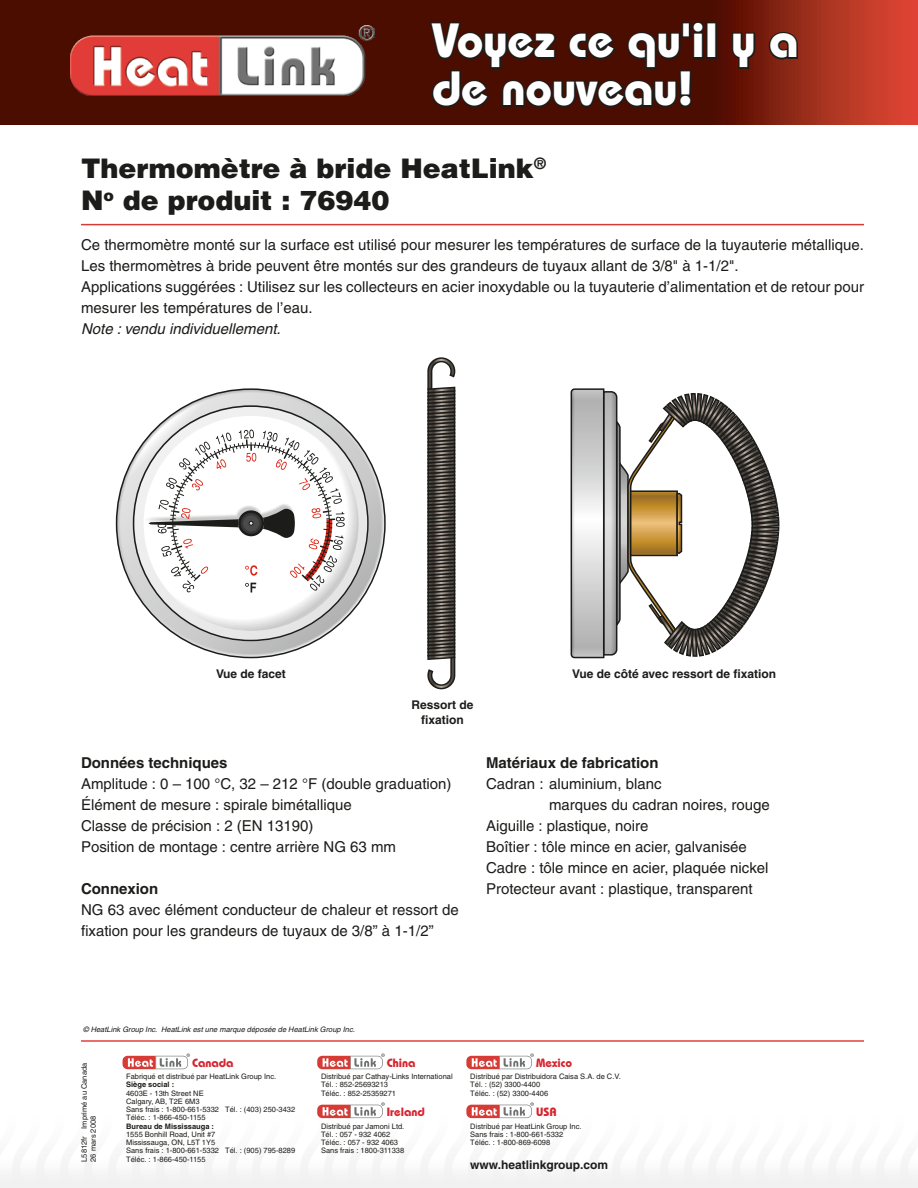
<style>
.page{position:relative;width:918px;height:1188px;background:#fff}
.page>*{position:absolute;margin:0;border:0;box-sizing:border-box;transform-origin:0 0}
.t1{font:700 48px/48px "Bauhaus";color:#fff}
.t2{font:900 27px/32.4px "Helvetica";color:#1c1c1a}
.t3{font:15px/21px "Helvetica";color:#1c1c1a}
.t4{font:700 15px "Helvetica";color:#1c1c1a}
.t5{font:italic 15px "Helvetica";color:#1c1c1a}
.t6{font:700 12px/14.4px "Helvetica";color:#1c1c1a;text-align:center}
.t7{font:700 12px "Bauhaus";color:#d7242f}
.t8{font:7.5px/8.2px "Helvetica";color:#1c1c1a}
.t9{font:italic 7.5px "Helvetica";color:#1c1c1a}
.t10{font:700 7.5px "Helvetica";color:#1c1c1a}
</style>
<div class="page">
<svg style="left:120px;top:393px;width:261px;height:261px;background:#c6c6c7"></svg>
<svg style="left:134px;top:406px;width:234px;height:235px"></svg>
<svg style="left:144px;top:416px;width:215px;height:215px"></svg>
<svg style="left:143px;top:429px;width:202px;height:164px"></svg>
<svg style="left:427px;top:357px;width:29px;height:333px;background:#5e5b57"></svg>
<svg style="left:0;top:0;width:918px;height:124px;background:#6a180a"></svg>
<img style="left:70px;top:25px;width:305px;height:71px">
<hr style="left:81px;top:1040px;width:783px;height:2px;background:#e23e3a">
<hr style="left:81px;top:224px;width:783px;height:1px;background:#d63b36">
<svg style="left:570px;top:388px;width:210px;height:271px"></svg>
<svg style="left:123px;top:1053px;width:67px;height:16px"></svg>
<svg style="left:317px;top:1053px;width:68px;height:16px"></svg>
<svg style="left:466px;top:1053px;width:68px;height:16px"></svg>
<svg style="left:0;top:1102px;width:918px;height:86px"></svg>
<div style="left:706px;top:22px;width:11px;height:37px;border:3px solid #1c1c1a"></div>
<svg style="left:731px;top:31px;width:26px;height:39px"></svg>
<svg style="left:767px;top:30px;width:32px;height:31px"></svg>
<svg style="left:428px;top:20px;width:278px;height:89px;background:#3d1108"></svg>
<h1 class="t1" style="left:432px;top:16px;width:368px">Voyez ce qu'il y a de nouveau!</h1>
<h2 class="t2" style="left:81px;top:151px;width:467px">Thermomètre à bride HeatLink<sup>®<br></sup>N<sup>o</sup> de produit : 76940</h2>
<p class="t3" style="left:81px;top:235px;width:785px">Ce thermomètre monté sur la surface est utilisé pour mesurer les températures de surface de la tuyauterie métallique.<br>Les thermomètres à bride peuvent être montés sur des grandeurs de tuyaux allant de 3/8" à 1-1/2".<br>Applications suggérées : Utilisez sur les collecteurs en acier inoxydable ou la tuyauterie d’alimentation et de retour pour mesurer les températures de l’eau.</p>
<p class="t5" style="left:81px;top:321px;width:201px">Note : vendu individuellement.</p>
<p class="t6" style="left:216px;top:666px;width:71px">Vue de facet</p>
<p class="t6" style="left:411px;top:698px;width:64px">Ressort de fixation</p>
<p class="t6" style="left:572px;top:666px;width:206px">Vue de côté avec ressort de fixation</p>
<p class="t4" style="left:81px;top:753px;width:148px">Données techniques</p>
<p class="t3" style="left:81px;top:773px;width:372px">Amplitude : 0 – 100 °C, 32 – 212 °F (double graduation)<br>Élément de mesure : spirale bimétallique<br>Classe de précision : 2 (EN 13190)<br>Position de montage : centre arrière NG 63 mm</p>
<p class="t4" style="left:81px;top:879px;width:79px">Connexion</p>
<p class="t3" style="left:81px;top:899px;width:379px">NG 63 avec élément conducteur de chaleur et ressort de fixation pour les grandeurs de tuyaux de 3/8” à 1-1/2”</p>
<p class="t4" style="left:486px;top:753px;width:174px">Matériaux de fabrication</p>
<p class="t3" style="left:486px;top:773px;width:177px">Cadran : aluminium, blanc</p>
<p class="t3" style="left:549px;top:794px;width:222px">marques du cadran noires, rouge</p>
<p class="t3" style="left:486px;top:815px;width:164px">Aiguille : plastique, noire</p>
<p class="t3" style="left:486px;top:836px;width:262px">Boîtier : tôle mince en acier, galvanisée</p>
<p class="t3" style="left:486px;top:857px;width:284px">Cadre : tôle mince en acier, plaquée nickel</p>
<p class="t3" style="left:486px;top:878px;width:268px">Protecteur avant : plastique, transparent</p>
<p class="t9" style="left:83px;top:1025px;width:273px">© HeatLink Group Inc. HeatLink est une marque déposée de HeatLink Group Inc.</p>
<p class="t8" style="left:80px;top:1162px;width:100px;line-height:9px;rotate:-90deg">L5812fr Imprimé au Canada<br>26 mars 2008</p>
<p class="t7" style="left:192px;top:1055px;width:43px">Canada</p>
<p class="t7" style="left:387px;top:1055px;width:30px">China</p>
<p class="t8" style="left:126px;top:1072px;width:152px">Fabriqué et distribué par HeatLink Group Inc.</p>
<p class="t10" style="left:126px;top:1080px;width:50px">Siège social :</p>
<p class="t8" style="left:126px;top:1089px;width:171px">4603E - 13th Street NE<br>Calgary, AB, T2E 6M3<br>Sans frais : 1-800-661-5332 Tél. : (403) 250-3432<br>Téléc. : 1-866-450-1155</p>
<p class="t10" style="left:126px;top:1121px;width:89px">Bureau de Mississauga :</p>
<p class="t8" style="left:126px;top:1130px;width:171px">1555 Bonhill Road, Unit #7<br>Mississauga, ON, L5T 1Y5<br>Sans frais : 1-800-661-5332 Tél. : (905) 795-8289<br>Téléc. : 1-866-450-1155</p>
<p class="t8" style="left:321px;top:1072px;width:133px">Distribué par Cathay-Links International<br>Tél. : 852-25693213<br>Téléc. : 852-25359271</p>
<p class="t8" style="left:321px;top:1122px;width:85px">Distribué par Jamoni Ltd.<br>Tél. : 057 - 932 4062<br>Téléc. : 057 - 932 4063<br>Sans frais : 1800-311338</p>
<p class="t7" style="left:387px;top:1104px;width:40px">Ireland</p>
<p class="t7" style="left:536px;top:1055px;width:38px">Mexico</p>
<p class="t8" style="left:470px;top:1072px;width:152px">Distribué par Distribuidora Caisa S.A. de C.V.<br>Tél. : (52) 3300-4400<br>Téléc. : (52) 3300-4406</p>
<p class="t7" style="left:536px;top:1104px;width:22px">USA</p>
<p class="t8" style="left:470px;top:1122px;width:113px">Distribué par HeatLink Group Inc.<br>Sans frais : 1-800-661-5332<br>Téléc. : 1-800-869-6098</p>
<p class="t6" style="left:470px;top:1157px;width:139px">www.heatlinkgroup.com</p>
</div>
